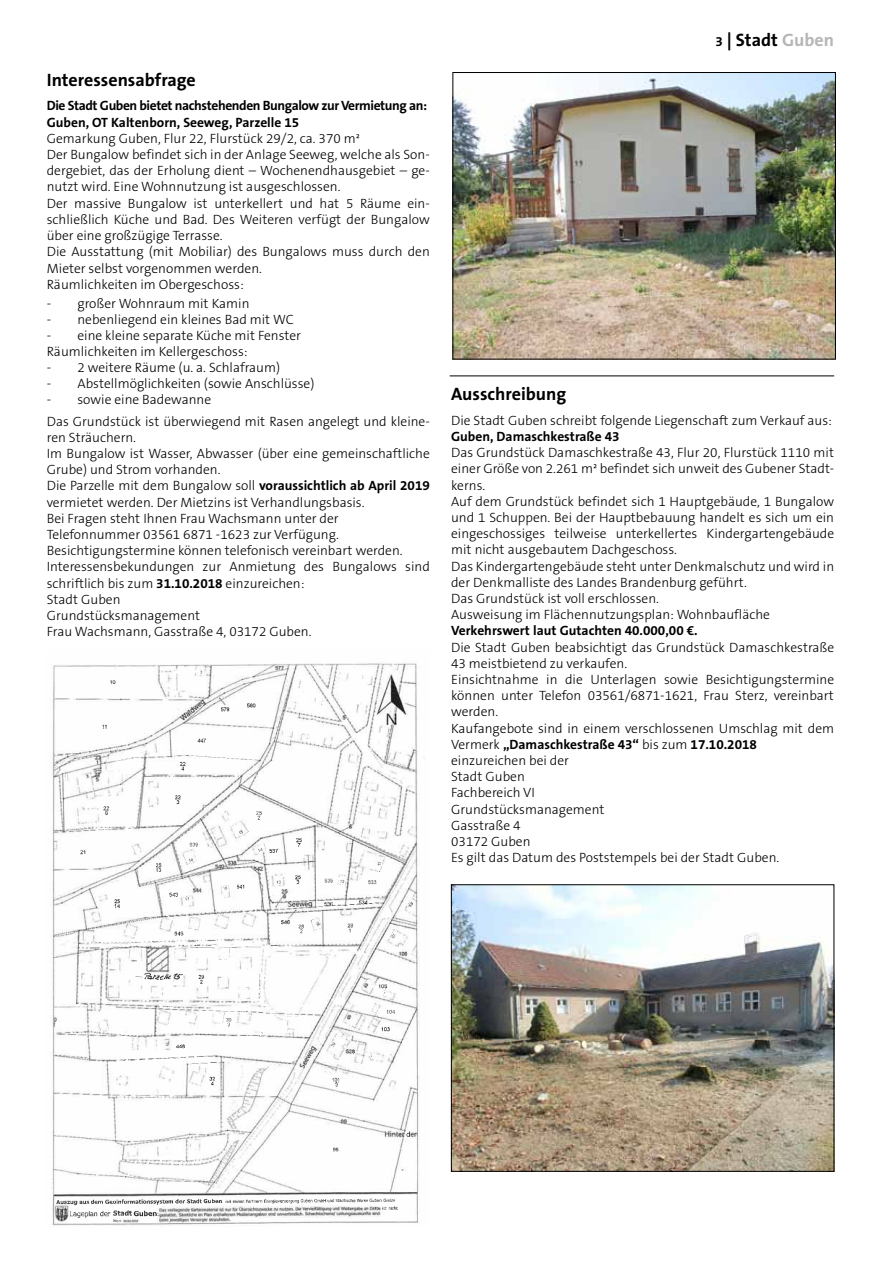
<style>
.page{position:relative;width:881px;height:1263px;background:#fff}
.page>*{position:absolute;margin:0;border:0;box-sizing:border-box;transform-origin:0 0}
.t1{font:700 18px "The Sans B7";color:#000}
.t2{font:300 13.5px/16.2px "The Sans B3";color:#000}
.t3{font:700 13.5px "The Sans B7";color:#000}
.t4{font:700 13.5px/16.2px "The Sans B7";letter-spacing:-.03em;color:#000}
.s1{font-family:"The Sans B7";font-weight:700}
.s2{font-size:13.5px}
.s3{color:#b8b6b5}
.s4{font-family:"The Sans B3";font-weight:300}
</style>
<div class="page">
<img style="left:51px;top:663px;width:373px;height:563px">
<img style="left:97px;top:671px;width:298px;height:9px">
<img style="left:70px;top:680px;width:339px;height:537px">
<img style="left:91px;top:719px;width:321px;height:502px">
<img style="left:103px;top:697px;width:301px;height:388px">
<img style="left:153px;top:784px;width:239px;height:23px">
<img style="left:55px;top:807px;width:343px;height:409px">
<img style="left:454px;top:74px;width:379px;height:283px">
<div style="left:452px;top:72px;width:383px;height:287px;border:1px solid #000"></div>
<img style="left:453px;top:886px;width:378px;height:283px">
<hr style="left:449px;top:375px;width:384px;height:1px;background:#000">
<h1 class="t1" style="left:47px;top:70px;width:150px">Interessensabfrage</h1>
<p class="t4" style="left:47px;top:98px;width:381px">Die Stadt Guben bietet nachstehenden Bungalow zur Vermietung an:<br>Guben, OT Kaltenborn, Seeweg, Parzelle 15</p>
<p class="t2" style="left:47px;top:131px;width:384px">Gemarkung Guben, Flur 22, Flurstück 29/2, ca. 370 m²<br>Der Bungalow befindet sich in der Anlage Seeweg, welche als Son&shy;dergebiet, das der Erholung dient – Wochenendhausgebiet – ge&shy;nutzt wird. Eine Wohnnutzung ist ausgeschlossen.<br>Der massive Bungalow ist unterkellert und hat 5 Räume ein&shy;schließlich Küche und Bad. Des Weiteren verfügt der Bungalow über eine großzügige Terrasse.<br>Die Ausstattung (mit Mobiliar) des Bungalows muss durch den Mieter selbst vorgenommen werden.<br>Räumlichkeiten im Obergeschoss:</p>
<p class="t2" style="left:47px;top:296px;width:204px">- großer Wohnraum mit Kamin</p>
<p class="t2" style="left:47px;top:312px;width:248px">- nebenliegend ein kleines Bad mit WC</p>
<p class="t2" style="left:47px;top:328px;width:256px">- eine kleine separate Küche mit Fenster<br>Räumlichkeiten im Kellergeschoss:</p>
<p class="t2" style="left:47px;top:360px;width:235px">- 2 weitere Räume (u. a. Schlafraum)</p>
<p class="t2" style="left:47px;top:376px;width:269px">- Abstellmöglichkeiten (sowie Anschlüsse)</p>
<p class="t2" style="left:47px;top:389px;width:384px;line-height:21.9px">- sowie eine Badewanne<br>Das Grundstück ist überwiegend mit Rasen angelegt und kleine-</p>
<p class="t2" style="left:47px;top:430px;width:384px">ren Sträuchern.<br>Im Bungalow ist Wasser, Abwasser (über eine gemeinschaftliche Grube) und Strom vorhanden.<br>Die Parzelle mit dem Bungalow soll <span class="s1">voraussichtlich ab April 2019 </span>vermietet werden. Der Mietzins ist Verhandlungsbasis.<br>Bei Fragen steht Ihnen Frau Wachsmann unter der Telefonnummer 03561 6871 -1623 zur Verfügung.<br>Besichtigungstermine können telefonisch vereinbart werden.<br>Interessensbekundungen zur Anmietung des Bungalows sind schriftlich bis zum <span class="s1">31.10.2018</span> einzureichen:<br>Stadt Guben<br>Grundstücksmanagement<br>Frau Wachsmann, Gasstraße 4, 03172 Guben.</p>
<h1 class="t1" style="left:715px;top:30px;width:120px"><span class="s2">3</span> | Stadt <span class="s3">Guben</span></h1>
<h1 class="t1" style="left:451px;top:384px;width:117px">Ausschreibung</h1>
<p class="t2" style="left:451px;top:413px;width:382px">Die Stadt Guben schreibt folgende Liegenschaft zum Verkauf aus:</p>
<p class="t3" style="left:451px;top:429px;width:170px">Guben, Damaschkestraße 43</p>
<p class="t2" style="left:451px;top:445px;width:384px">Das Grundstück Damaschkestraße 43, Flur 20, Flurstück 1110 mit einer Größe von 2.261 m² befindet sich unweit des Gubener Stadt&shy;kerns.<br>Auf dem Grundstück befindet sich 1 Hauptgebäude, 1 Bungalow und 1 Schuppen. Bei der Hauptbebauung handelt es sich um ein eingeschossiges teilweise unterkellertes Kindergartengebäude mit nicht ausgebautem Dachgeschoss.<br>Das Kindergartengebäude steht unter Denkmalschutz und wird in der Denkmalliste des Landes Brandenburg geführt.<br>Das Grundstück ist voll erschlossen.<br>Ausweisung im Flächennutzungsplan: Wohnbaufläche</p>
<p class="t3" style="left:451px;top:624px;width:248px">Verkehrswert laut Gutachten 40.000,00 €.</p>
<p class="t2" style="left:451px;top:639px;width:384px">Die Stadt Guben beabsichtigt das Grundstück Damaschkestraße 43 meistbietend zu verkaufen.<br>Einsichtnahme in die Unterlagen sowie Besichtigungstermine können unter Telefon 03561/6871-1621, Frau Sterz, vereinbart werden.<br>Kaufangebote sind in einem verschlossenen Umschlag mit dem</p>
<p class="t3" style="left:451px;top:737px;width:307px"><span class="s4">Vermerk</span> „Damaschkestraße 43“ <span class="s4">bis zum</span> 17.10.2018</p>
<p class="t2" style="left:451px;top:753px;width:329px">einzureichen bei der<br>Stadt Guben<br>Fachbereich VI<br>Grundstücksmanagement<br>Gasstraße 4<br>03172 Guben<br>Es gilt das Datum des Poststempels bei der Stadt Guben.</p>
</div>
